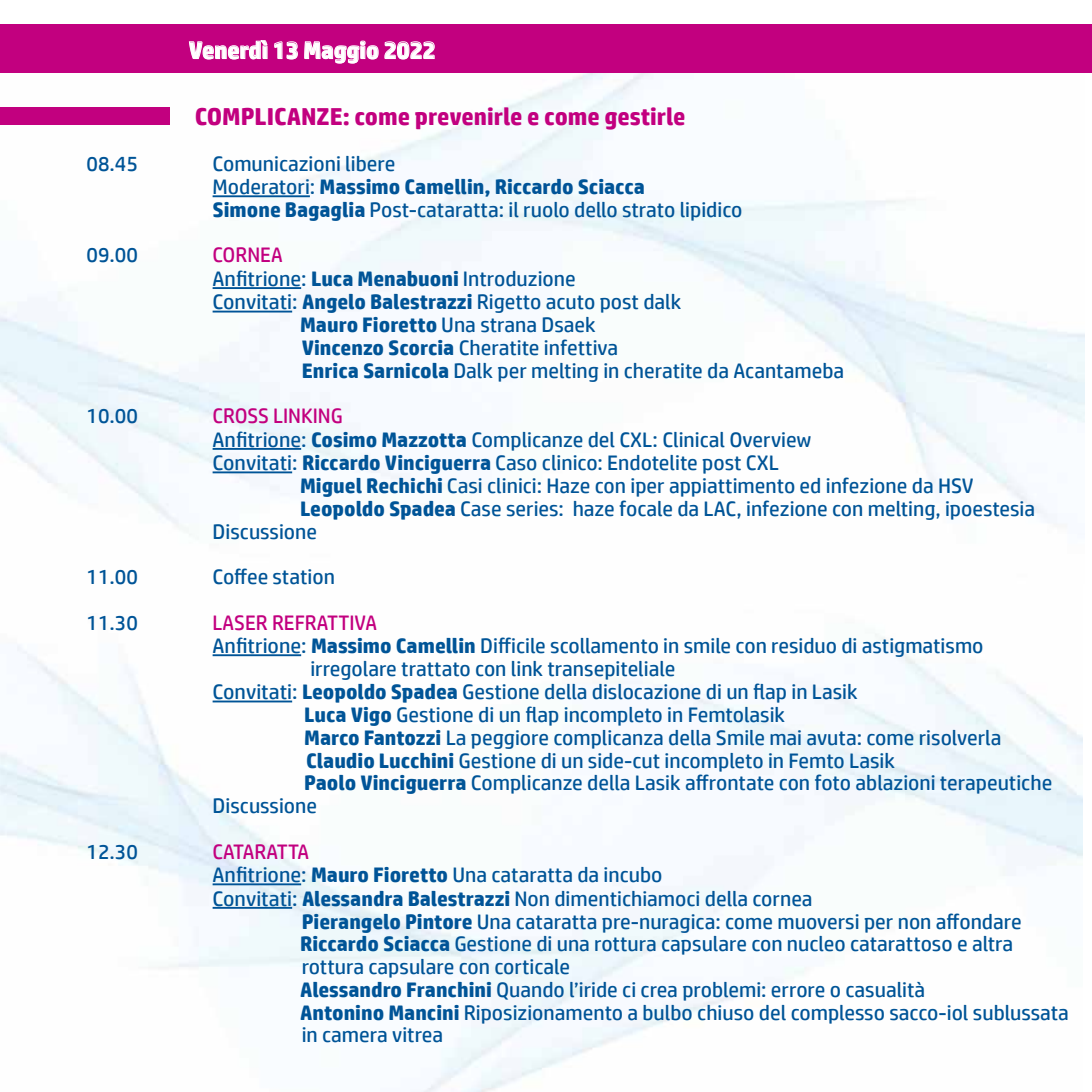
<style>
.page{position:relative;width:1092px;height:1092px;background:#fff}
.page>*{position:absolute;margin:0;border:0;box-sizing:border-box;transform-origin:0 0}
.t1{font:700 24.5px "HP Simplified";color:#c2007f}
.t2{font:700 24.15px "HP Simplified";color:#fff}
.t3{font:21px/22.8px "HP Simplified";color:#005497}
.t4{font:21px "HP Simplified";color:#c2007f}
.t5{font:21px "HP Simplified";letter-spacing:-.035em;color:#c2007f}
.s1{font-weight:700}
</style>
<div class="page">
<img style="left:0;top:633px;width:1082px;height:458px">
<img style="left:0;top:73px;width:1084px;height:462px">
<div style="left:0;top:24px;width:1091px;height:49px;background:#c2007f"></div>
<svg style="left:189px;top:40px;width:78px;height:20px"></svg>
<svg style="left:274px;top:41px;width:24px;height:18px"></svg>
<svg style="left:304px;top:40px;width:74px;height:23px"></svg>
<svg style="left:384px;top:41px;width:50px;height:18px"></svg>
<div style="left:0;top:107px;width:169px;height:18px;background:#c2007f"></div>
<hr style="left:212px;top:195px;width:98px;height:2px;background:#005497">
<hr style="left:212px;top:287px;width:89px;height:2px;background:#005497">
<hr style="left:212px;top:310px;width:80px;height:2px;background:#005497">
<hr style="left:212px;top:448px;width:89px;height:2px;background:#005497">
<hr style="left:212px;top:471px;width:80px;height:2px;background:#005497">
<hr style="left:212px;top:654px;width:89px;height:2px;background:#005497">
<hr style="left:212px;top:700px;width:80px;height:2px;background:#005497">
<hr style="left:212px;top:883px;width:89px;height:2px;background:#005497">
<hr style="left:212px;top:906px;width:80px;height:2px;background:#005497">
<p class="t2" style="left:189px;top:34px;width:248px">Venerdì 13 Maggio 2022</p>
<p class="t1" style="left:195px;top:101px;width:492px">COMPLICANZE: come prevenirle e come gestirle</p>
<p class="t3" style="left:86px;top:152px;width:53px">08.45</p>
<p class="t3" style="left:212px;top:152px;width:531px">Comunicazioni libere<br>Moderatori: <span class="s1">Massimo Camellin, Riccardo Sciacca<br>Simone Bagaglia</span> Post-cataratta: il ruolo dello strato lipidico</p>
<p class="t3" style="left:86px;top:243px;width:53px">09.00</p>
<p class="t4" style="left:212px;top:241px;width:72px">CORNEA</p>
<p class="t3" style="left:212px;top:267px;width:364px">Anfitrione: <span class="s1">Luca Menabuoni</span> Introduzione</p>
<p class="t3" style="left:212px;top:290px;width:470px">Convitati: <span class="s1">Angelo Balestrazzi</span> Rigetto acuto post dalk</p>
<p class="t3" style="left:300px;top:313px;width:297px"><span class="s1">Mauro Fioretto</span> Una strana Dsaek</p>
<p class="t3" style="left:301px;top:336px;width:318px"><span class="s1">Vincenzo Scorcia</span> Cheratite infettiva</p>
<p class="t3" style="left:301px;top:359px;width:544px"><span class="s1">Enrica Sarnicola</span> Dalk per melting in cheratite da Acantameba</p>
<p class="t3" style="left:86px;top:404px;width:53px">10.00</p>
<p class="t4" style="left:212px;top:402px;width:132px">CROSS LINKING</p>
<p class="t3" style="left:212px;top:428px;width:600px">Anfitrione: <span class="s1">Cosimo Mazzotta</span> Complicanze del CXL: Clinical Overview</p>
<p class="t3" style="left:212px;top:451px;width:567px">Convitati: <span class="s1">Riccardo Vinciguerra</span> Caso clinico: Endotelite post CXL</p>
<p class="t3" style="left:300px;top:474px;width:675px"><span class="s1">Miguel Rechichi</span> Casi clinici: Haze con iper appiattimento ed infezione da HSV</p>
<p class="t3" style="left:300px;top:497px;width:736px"><span class="s1">Leopoldo Spadea</span> Case series: haze focale da LAC, infezione con melting, ipoestesia</p>
<p class="t3" style="left:212px;top:519px;width:106px">Discussione</p>
<p class="t3" style="left:86px;top:565px;width:53px">11.00</p>
<p class="t3" style="left:212px;top:565px;width:124px">Coffee station</p>
<p class="t3" style="left:86px;top:610px;width:53px">11.30</p>
<p class="t4" style="left:212px;top:608px;width:166px">LASER REFRATTIVA</p>
<p class="t3" style="left:212px;top:634px;width:772px">Anfitrione: <span class="s1">Massimo Camellin</span> Difficile scollamento in smile con residuo di astigmatismo</p>
<p class="t3" style="left:310px;top:657px;width:366px">irregolare trattato con link transepiteliale</p>
<p class="t3" style="left:212px;top:680px;width:646px">Convitati: <span class="s1">Leopoldo Spadea</span> Gestione della dislocazione di un flap in Lasik</p>
<p class="t3" style="left:304px;top:703px;width:482px"><span class="s1">Luca Vigo</span> Gestione di un flap incompleto in Femtolasik</p>
<p class="t3" style="left:304px;top:726px;width:698px"><span class="s1">Marco Fantozzi</span> La peggiore complicanza della Smile mai avuta: come risolverla</p>
<p class="t3" style="left:306px;top:748px;width:590px"><span class="s1">Claudio Lucchini</span> Gestione di un side-cut incompleto in Femto Lasik</p>
<p class="t3" style="left:304px;top:771px;width:749px"><span class="s1">Paolo Vinciguerra</span> Complicanze della Lasik affrontate con foto ablazioni terapeutiche</p>
<p class="t3" style="left:212px;top:794px;width:106px">Discussione</p>
<p class="t3" style="left:86px;top:839px;width:53px">12.30</p>
<p class="t5" style="left:212px;top:837px;width:98px">CATARATTA</p>
<p class="t3" style="left:212px;top:863px;width:451px">Anfitrione: <span class="s1">Mauro Fioretto</span> Una cataratta da incubo</p>
<p class="t3" style="left:212px;top:886px;width:601px">Convitati: <span class="s1">Alessandra Balestrazzi</span> Non dimentichiamoci della cornea</p>
<p class="t3" style="left:301px;top:909px;width:721px"><span class="s1">Pierangelo Pintore</span> Una cataratta pre-nuragica: come muoversi per non affondare</p>
<p class="t3" style="left:300px;top:932px;width:714px"><span class="s1">Riccardo Sciacca</span> Gestione di una rottura capsulare con nucleo catarattoso e altra</p>
<p class="t3" style="left:301px;top:954px;width:270px">rottura capsulare con corticale</p>
<p class="t3" style="left:300px;top:977px;width:626px"><span class="s1">Alessandro Franchini</span> Quando l’iride ci crea problemi: errore o casualità</p>
<p class="t3" style="left:300px;top:1000px;width:770px"><span class="s1">Antonino Mancini</span> Riposizionamento a bulbo chiuso del complesso sacco-iol sublussata</p>
<p class="t3" style="left:301px;top:1023px;width:143px">in camera vitrea</p>
</div>
